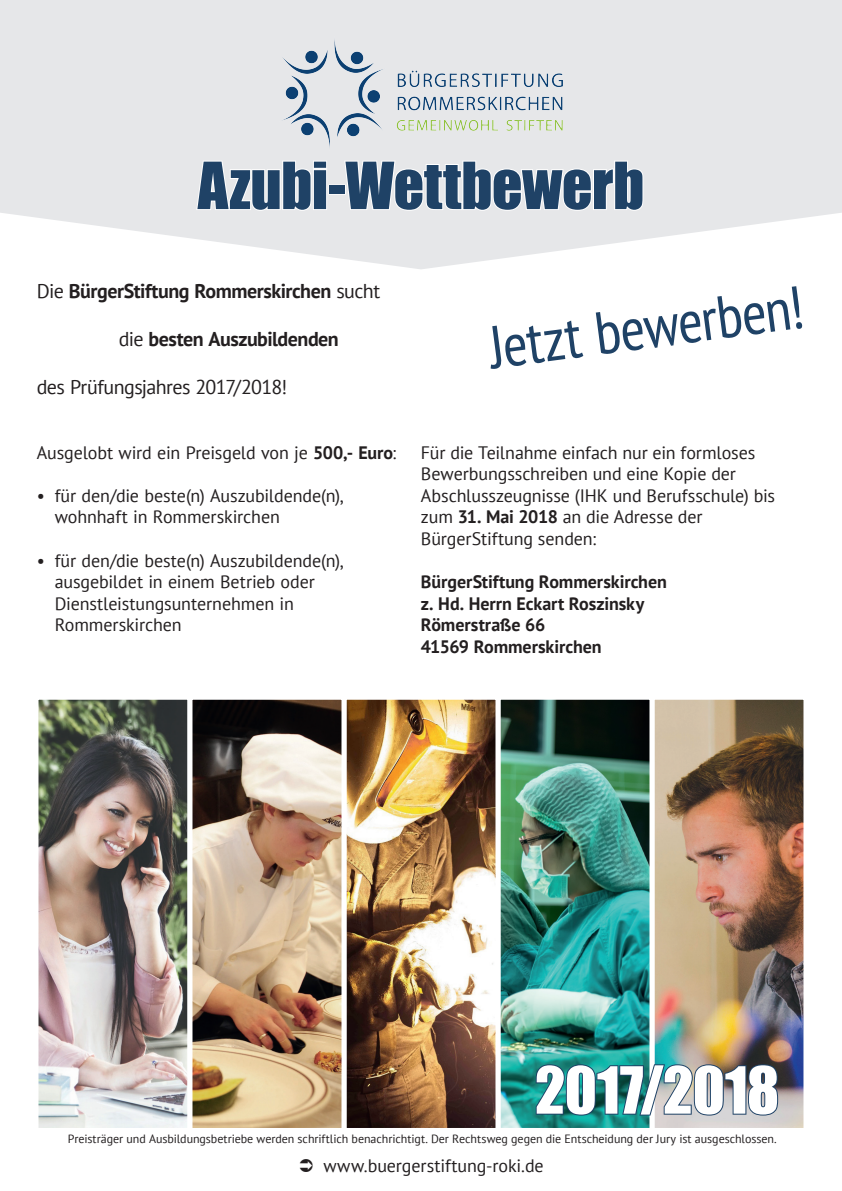
<style>
.page{position:relative;width:842px;height:1191px;background:#fff}
.page>*{position:absolute;margin:0;border:0;box-sizing:border-box;transform-origin:0 0}
.t1{font:60px "Impact";letter-spacing:-.005em;color:#1f4266}
.t2{font:condensed 60px "PT Sans";color:#1f4266}
.t3{font:60px "Impact";letter-spacing:-.005em;color:#fff}
.t4{font:700 20px "PT Sans";letter-spacing:-.025em;color:#231f20}
.t5{font:20px "PT Sans";letter-spacing:-.03em;color:#231f20}
.t6{font:18px/21.6px "PT Sans";letter-spacing:-.005em;color:#231f20}
.t7{font:700 18px/21.6px "PT Sans";letter-spacing:-.005em;color:#231f20}
.t8{font:12px "PT Sans";letter-spacing:-.005em;color:#231f20}
.s1{font-weight:400}
.s2{font-weight:700}
</style>
<div class="page">
<svg style="left:421px;top:0;width:421px;height:269px;background:#e9eaec"></svg>
<svg style="left:0;top:0;width:421px;height:269px;background:#e9eaec"></svg>
<img style="left:40px;top:700px;width:762px;height:427px">
<div style="left:34px;top:694px;width:158px;height:439px;border:5px solid #fff"></div>
<div style="left:649px;top:694px;width:159px;height:439px;border:5px solid #fff"></div>
<div style="left:495px;top:694px;width:159px;height:439px;border:5px solid #fff"></div>
<div style="left:341px;top:694px;width:159px;height:439px;border:5px solid #fff"></div>
<div style="left:187px;top:694px;width:159px;height:439px;border:5px solid #fff"></div>
<svg style="left:195px;top:154px;width:133px;height:58px"></svg>
<div style="left:328px;top:184px;width:18px;height:11px;border:2px solid #fff"></div>
<svg style="left:343px;top:159px;width:302px;height:66px"></svg>
<img style="left:534px;top:1062px;width:245px;height:54px">
<img style="left:279px;top:36px;width:284px;height:115px">
<h1 class="t1" style="left:198px;top:139px;width:448px">Azubi-Wettbewerb</h1>
<p class="t4" style="left:37px;top:277px;width:345px"><span class="s1">Die</span> BürgerStiftung Rommerskirchen <span class="s1">sucht</span></p>
<p class="t4" style="left:119px;top:325px;width:222px"><span class="s1">die</span> besten Auszubildenden</p>
<p class="t5" style="left:37px;top:374px;width:252px">des Prüfungsjahres 2017/2018!</p>
<p class="t6" style="left:37px;top:441px;width:361px">Ausgelobt wird ein Preisgeld von je <span class="s2">500,- Euro</span>:</p>
<p class="t6" style="left:55px;top:484px;width:290px;text-indent:-18px">• für den/die beste(n) Auszubildende(n), wohnhaft in Rommerskirchen</p>
<p class="t6" style="left:55px;top:549px;width:290px;text-indent:-18px">• für den/die beste(n) Auszubildende(n), ausgebildet in einem Betrieb oder<br>Dienstleistungsunternehmen in<br>Rommerskirchen</p>
<h1 class="t2" style="left:485px;top:308px;width:318px;rotate:-7deg">Jetzt bewerben!</h1>
<p class="t6" style="left:421px;top:441px;width:356px">Für die Teilnahme einfach nur ein formloses Bewerbungsschreiben und eine Kopie der Abschlusszeugnisse (IHK und Berufsschule) bis zum <span class="s2">31. Mai 2018</span> an die Adresse der BürgerStiftung senden:</p>
<p class="t7" style="left:421px;top:570px;width:247px">BürgerStiftung Rommerskirchen z. Hd. Herrn Eckart Roszinsky<br>Römerstraße 66<br>41569 Rommerskirchen</p>
<h1 class="t3" style="left:535px;top:1043px;width:245px">2017/2018</h1>
<p class="t8" style="left:68px;top:1131px;width:710px">Preisträger und Ausbildungsbetriebe werden schriftlich benachrichtigt. Der Rechtsweg gegen die Entscheidung der Jury ist ausgeschlossen.</p>
<p class="t6" style="left:323px;top:1154px;width:222px">www.buergerstiftung-roki.de</p>
</div>
